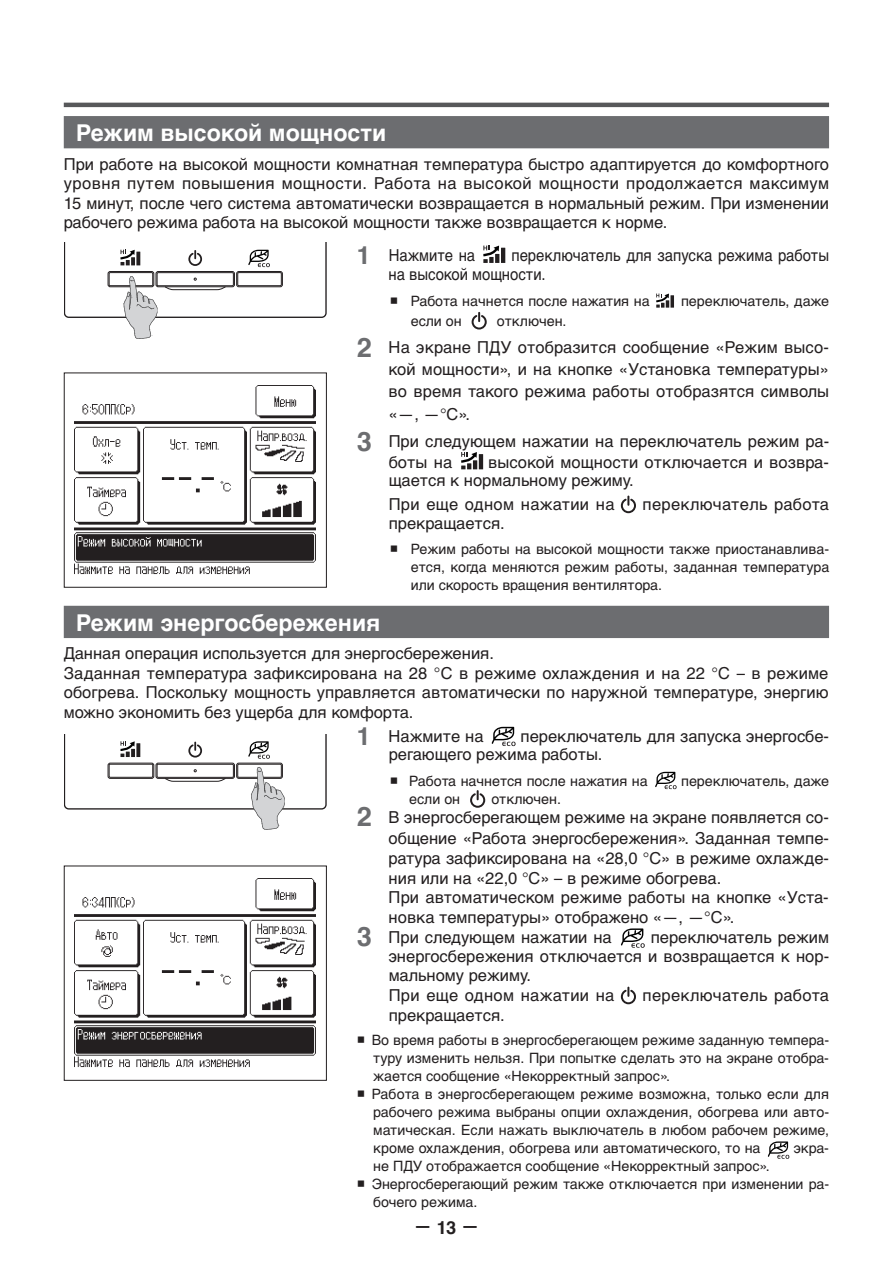
<style>
.page{position:relative;width:893px;height:1263px;background:#fff}
.page>*{position:absolute;margin:0;border:0;box-sizing:border-box;transform-origin:0 0}
.t1{font:700 23.25px "Helvetica Cyr";color:#fff}
.t2{font:700 18px "Helvetica Cyr";color:#231f20}
.t3{font:16.5px/19.5px "Helvetica Cyr Upright";color:#231f20}
.t4{font:16.5px/18.9px "Helvetica Cyr Upright";color:#231f20;scale:.9 1}
.t5{font:16.5px "Helvetica Cyr Upright";letter-spacing:.02em;color:#231f20}
.t6{font:14.25px/18px "Helvetica Cyr Upright";color:#231f20;text-align:justify}
.s1{font-family:"Helvetica Cyr";font-weight:700;font-size:24.75px;color:#6c6d70}
.s2{font-family:"Arial Unicode MS"}
.s3{font-family:"Helvetica Cyr";font-weight:700;font-size:26.85px;color:#6c6d70}
</style>
<div class="page">
<img style="left:75px;top:879px;width:241px;height:188px">
<div style="left:64px;top:865px;width:263px;height:216px;border:1px solid #231f20"></div>
<img style="left:75px;top:386px;width:241px;height:188px">
<div style="left:64px;top:372px;width:263px;height:216px;border:1px solid #231f20"></div>
<svg style="left:492px;top:727px;width:24px;height:19px"></svg>
<svg style="left:655px;top:772px;width:22px;height:17px"></svg>
<svg style="left:470px;top:790px;width:15px;height:18px"></svg>
<svg style="left:621px;top:928px;width:24px;height:20px"></svg>
<svg style="left:621px;top:987px;width:15px;height:17px"></svg>
<svg style="left:768px;top:1141px;width:21px;height:18px"></svg>
<div style="left:64px;top:116px;width:765px;height:32px;background:#6c6d70"></div>
<div style="left:64px;top:606px;width:765px;height:32px;background:#6c6d70"></div>
<svg style="left:64px;top:242px;width:262px;height:97px"></svg>
<svg style="left:64px;top:734px;width:262px;height:96px"></svg>
<hr style="left:64px;top:103px;width:765px;height:4px;background:#57585a">
<svg style="left:483px;top:246px;width:22px;height:17px"></svg>
<svg style="left:656px;top:294px;width:18px;height:14px"></svg>
<svg style="left:472px;top:312px;width:15px;height:17px"></svg>
<svg style="left:461px;top:452px;width:22px;height:17px"></svg>
<svg style="left:621px;top:496px;width:15px;height:17px"></svg>
<h1 class="t1" style="left:76px;top:119px;width:312px">Режим высокой мощности</h1>
<p class="t3" style="left:64px;top:154px;width:767px;text-align:justify">При работе на высокой мощности комнатная температура быстро адаптируется до комфортного уровня путем повышения мощности. Работа на высокой мощности продолжается максимум 15 минут, после чего система автоматически возвращается в нормальный режим. При изменении рабочего режима работа на высокой мощности также возвращается к норме.</p>
<p class="t4" style="left:357px;top:246px;width:133px"><span class="s1">1</span> Нажмите на</p>
<p class="t4" style="left:389px;top:246px;width:491px;text-indent:123px">переключатель для запуска режима работы на высокой мощности.</p>
<p class="t6" style="left:390px;top:292px;width:261px"><span class="s2">■</span> Работа начнется после нажатия на</p>
<p class="t6" style="left:681px;top:292px;width:150px">переключатель, даже</p>
<p class="t6" style="left:411px;top:312px;width:52px">если он</p>
<p class="t6" style="left:497px;top:312px;width:71px">отключен.</p>
<p class="t3" style="left:389px;top:336px;width:442px;line-height:22.5px;text-align:justify;text-indent:-32px"><span class="s3">2</span> На экране ПДУ отобразится сообщение «Режим высо&shy;кой мощности», и на кнопке «Установка температуры» во время такого режима работы отобразятся символы «—, —°C».</p>
<p class="t3" style="left:389px;top:432px;width:442px;line-height:20.2px;text-indent:-32px"><span class="s3">3</span> При следующем нажатии на переключатель режим ра&shy;боты на</p>
<p class="t3" style="left:389px;top:453px;width:442px;line-height:18.1px;text-indent:100px">высокой мощности отключается и возвра&shy;щается к нормальному режиму.</p>
<p class="t5" style="left:389px;top:495px;width:227px">При еще одном нажатии на</p>
<p class="t5" style="left:642px;top:495px;width:188px">переключатель работа</p>
<p class="t3" style="left:389px;top:513px;width:118px">прекращается.</p>
<p class="t6" style="left:411px;top:540px;width:420px;text-indent:-21px"><span class="s2">■</span> Режим работы на высокой мощности также приостанавлива&shy;ется, когда меняются режим работы, заданная температура или скорость вращения вентилятора.</p>
<h1 class="t1" style="left:76px;top:609px;width:306px">Режим энергосбережения</h1>
<p class="t3" style="left:64px;top:644px;width:766px">Данная операция используется для энергосбережения.<br>Заданная температура зафиксирована на 28 °C в режиме охлаждения и на 22 °C – в режиме обогрева. Поскольку мощность управляется автоматически по наружной температуре, энергию можно экономить без ущерба для комфорта.</p>
<p class="t3" style="left:357px;top:726px;width:128px"><span class="s1">1</span> Нажмите на</p>
<p class="t3" style="left:389px;top:727px;width:442px;line-height:18.5px;text-indent:132px">переключатель для запуска энергосбе&shy;регающего режима работы.</p>
<p class="t6" style="left:390px;top:772px;width:260px"><span class="s2">■</span> Работа начнется после нажатия на</p>
<p class="t6" style="left:681px;top:772px;width:149px">переключатель, даже</p>
<p class="t6" style="left:409px;top:790px;width:52px">если он</p>
<p class="t6" style="left:491px;top:790px;width:71px">отключен.</p>
<p class="t3" style="left:357px;top:806px;width:474px;line-height:21.8px;text-align:right"><span class="s3">2</span> В энергосберегающем режиме на экране появляется со&shy;общение «Работа энергосбережения». Заданная темпе-</p>
<p class="t3" style="left:389px;top:848px;width:442px">ратура зафиксирована на «28,0 °C» в режиме охлажде-</p>
<p class="t3" style="left:389px;top:868px;width:334px">ния или на «22,0 °C» – в режиме обогрева.</p>
<p class="t3" style="left:389px;top:887px;width:442px">При автоматическом режиме работы на кнопке «Уста-</p>
<p class="t3" style="left:389px;top:907px;width:347px">новка температуры» отображено «—, —°C».</p>
<p class="t3" style="left:357px;top:927px;width:256px"><span class="s3">3</span> При следующем нажатии на</p>
<p class="t3" style="left:389px;top:927px;width:442px;text-indent:262px">переключатель режим энергосбережения отключается и возвращается к нор&shy;мальному режиму.<br>При еще одном нажатии на</p>
<p class="t5" style="left:642px;top:986px;width:188px">переключатель работа</p>
<p class="t3" style="left:389px;top:1005px;width:118px">прекращается.</p>
<p class="t6" style="left:373px;top:1031px;width:457px;text-indent:-17px"><span class="s2">■</span> Во время работы в энергосберегающем режиме заданную темпера&shy;туру изменить нельзя. При попытке сделать это на экране отобра&shy;жается сообщение «Некорректный запрос».</p>
<p class="t6" style="left:373px;top:1085px;width:457px;text-indent:-17px"><span class="s2">■</span> Работа в энергосберегающем режиме возможна, только если для рабочего режима выбраны опции охлаждения, обогрева или авто&shy;матическая. Если нажать выключатель в любом рабочем режиме, кроме охлаждения, обогрева или автоматического, то на</p>
<p class="t6" style="left:794px;top:1139px;width:37px">экра-</p>
<p class="t6" style="left:373px;top:1157px;width:398px">не ПДУ отображается сообщение «Некорректный запрос».</p>
<p class="t6" style="left:373px;top:1175px;width:457px;text-indent:-17px"><span class="s2">■</span> Энергосберегающий режим также отключается при изменении ра&shy;бочего режима.</p>
<p class="t2" style="left:414px;top:1216px;width:67px">— 13 —</p>
</div>
